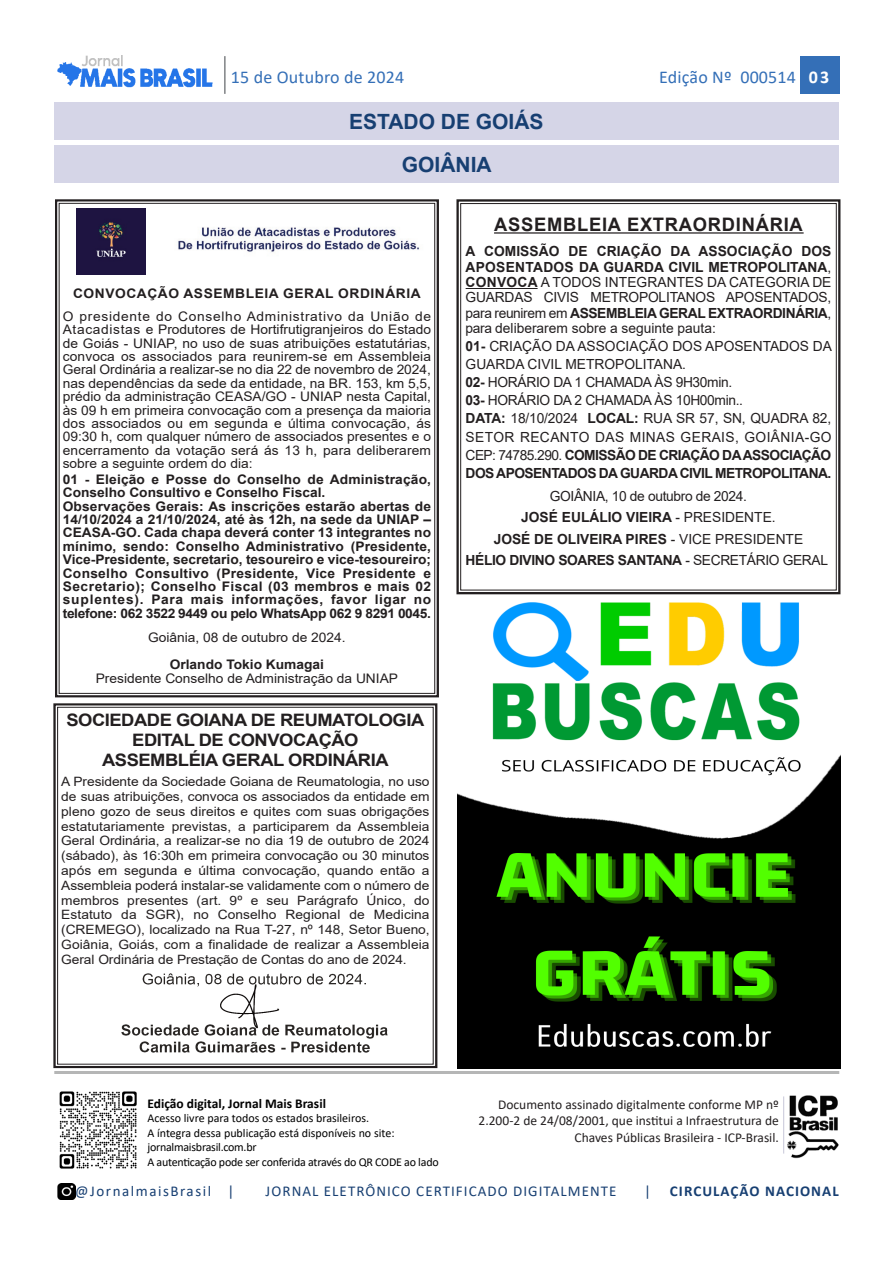
<style>
.page{position:relative;width:893px;height:1263px;background:#fff}
.page>*{position:absolute;margin:0;border:0;box-sizing:border-box;transform-origin:0 0}
.t1{font:700 21px/43px "Arial";color:#173f72;text-align:center}
.t2{font:700 18.6px "Arial";letter-spacing:.04em;color:#231f20}
.t3{font:18px "Calibri";letter-spacing:.01em;color:#346fb7}
.t4{font:700 17.1px/20.1px "Arial";letter-spacing:-.025em;color:#231f20;text-align:center;scale:1.07 1}
.t5{font:15px "Calibri";letter-spacing:.07em;color:#173f72}
.t6{font:15px "Calibri";letter-spacing:.105em;color:#173f72}
.t7{font:700 15px "Calibri";letter-spacing:.07em;color:#173f72}
.t8{font:13.95px/18.1px "Arial";color:#231f20;text-align:justify}
.t9{font:13.95px/21.6px "Arial";letter-spacing:-.025em;color:#231f20;text-align:center}
.t10{font:13.5px/16.2px "Calibri";color:#231f20;text-align:right}
.t11{font:700 13.5px "Calibri";color:#000}
.t12{font:13.2px/13.4px "Arial";color:#231f20;text-align:justify;scale:1.05 1}
.t13{font:700 13.2px/13.4px "Arial";letter-spacing:.01em;color:#231f20;scale:1.05 1}
.t14{font:700 13.2px "Arial";letter-spacing:.04em;color:#231f20;scale:1.05 1}
.t15{font:12.9px/14.9px "Arial";letter-spacing:-.005em;color:#231f20;text-align:justify;scale:1.07 1}
.t16{font:12px/14.4px "Calibri";letter-spacing:-.01em;color:#000}
.s1{font-weight:700;color:#fff}
.s2{font-weight:700}
</style>
<div class="page">
<div style="left:800px;top:56px;width:40px;height:38px;background:#346fb7"></div>
<hr style="left:224px;top:56px;width:2px;height:38px;background:#808285">
<img style="left:57px;top:56px;width:156px;height:32px">
<img style="left:59px;top:1091px;width:78px;height:78px">
<img style="left:57px;top:1184px;width:18px;height:16px">
<hr style="left:54px;top:1071px;width:785px;height:3px;background:#b5b6b6">
<img style="left:783px;top:1095px;width:56px;height:64px">
<hr style="left:783px;top:1096px;width:1px;height:57px;background:#c7c7d9">
<div style="left:54px;top:102px;width:785px;height:38px;background:#d5d5e7"></div>
<div style="left:54px;top:145px;width:785px;height:38px;background:#d5d5e7"></div>
<div style="left:54px;top:703px;width:383px;height:365px;border:2px solid #231f20"></div>
<div style="left:57px;top:707px;width:377px;height:357px;border:1px solid #231f20"></div>
<img style="left:121px;top:973px;width:267px;height:80px">
<div style="left:55px;top:199px;width:384px;height:498px;border:2px solid #231f20"></div>
<img style="left:76px;top:208px;width:69px;height:67px">
<img style="left:178px;top:227px;width:242px;height:25px">
<div style="left:456px;top:199px;width:384px;height:395px;border:2px solid #231f20"></div>
<div style="left:460px;top:203px;width:377px;height:387px;border:1px solid #231f20"></div>
<hr style="left:494px;top:232px;width:310px;height:2px;background:#231f20">
<hr style="left:466px;top:288px;width:72px;height:1px;background:#231f20">
<img style="left:457px;top:602px;width:383px;height:466px">
<h3 class="t3" style="left:231px;top:65px;width:175px">15 de Outubro de 2024</h3>
<h3 class="t3" style="left:659px;top:65px;width:172px">Edição Nº 000514 <span class="s1">03</span></h3>
<h1 class="t1" style="left:349px;top:100px;width:196px">ESTADO DE GOIÁS<br>GOIÂNIA</h1>
<p class="t14" style="left:73px;top:284px;width:333px">CONVOCAÇÃO ASSEMBLEIA GERAL ORDINÁRIA</p>
<p class="t12" style="left:63px;top:309px;width:352px">O presidente do Conselho Administrativo da União de Atacadistas e Produtores de Hortifrutigranjeiros do Estado de Goiás - UNIAP, no uso de suas atribuições estatutárias, convoca os associados para reunirem-se em Assembleia Geral Ordinária a realizar-se no dia 22 de novembro de 2024, nas dependências da sede da entidade, na BR. 153, km 5,5, prédio da administração CEASA/GO - UNIAP nesta Capital, às 09 h em primeira convocação com a presença da maioria dos associados ou em segunda e última convocação, ás 09:30 h, com qualquer número de associados presentes e o encerramento da votação será ás 13 h, para deliberarem sobre a seguinte ordem do dia:</p>
<p class="t13" style="left:63px;top:472px;width:352px">01 - Eleição e Posse do Conselho de Administração, Conselho Consultivo e Conselho Fiscal.<br>Observações Gerais: As inscrições estarão abertas de 14/10/2024 a 21/10/2024, até às 12h, na sede da UNIAP – CEASA-GO. Cada chapa deverá conter 13 integrantes no mínimo, sendo: Conselho Administrativo (Presidente, Vice-Presidente, secretario, tesoureiro e vice-tesoureiro; Conselho Consultivo (Presidente, Vice Presidente e Secretario); Conselho Fiscal (03 membros e mais 02 suplentes). Para mais informações, favor ligar no telefone: 062 3522 9449 ou pelo WhatsApp 062 9 8291 0045.</p>
<p class="t12" style="left:148px;top:631px;width:190px">Goiânia, 08 de outubro de 2024.</p>
<p class="t13" style="left:170px;top:658px;width:149px">Orlando Tokio Kumagai</p>
<p class="t12" style="left:96px;top:671px;width:290px">Presidente Conselho de Administração da UNIAP</p>
<h3 class="t4" style="left:66px;top:710px;width:336px">SOCIEDADE GOIANA DE REUMATOLOGIA<br>EDITAL DE CONVOCAÇÃO<br>ASSEMBLÉIA GERAL ORDINÁRIA</h3>
<p class="t15" style="left:61px;top:774px;width:346px">A Presidente da Sociedade Goiana de Reumatologia, no uso de suas atribuições, convoca os associados da entidade em pleno gozo de seus direitos e quites com suas obrigações estatutariamente previstas, a participarem da Assembleia Geral Ordinária, a realizar-se no dia 19 de outubro de 2024 (sábado), às 16:30h em primeira convocação ou 30 minutos após em segunda e última convocação, quando então a Assembleia poderá instalar-se validamente com o número de membros presentes (art. 9º e seu Parágrafo Único, do Estatuto da SGR), no Conselho Regional de Medicina (CREMEGO), localizado na Rua T-27, nº 148, Setor Bueno, Goiânia, Goiás, com a finalidade de realizar a Assembleia Geral Ordinária de Prestação de Contas do ano de 2024.</p>
<h2 class="t2" style="left:494px;top:211px;width:310px">ASSEMBLEIA EXTRAORDINÁRIA</h2>
<p class="t8" style="left:466px;top:244px;width:367px;line-height:15.3px"><span class="s2">A COMISSÃO DE CRIAÇÃO DA ASSOCIAÇÃO DOS APOSENTADOS DA GUARDA CIVIL METROPOLITANA</span>, <span class="s2">CONVOCA</span> A TODOS INTEGRANTES DA CATEGORIA DE GUARDAS CIVIS METROPOLITANOS APOSENTADOS, para reunirem em <span class="s2">ASSEMBLEIA GERAL EXTRAORDINÁRIA</span>, para deliberarem sobre a seguinte pauta:</p>
<p class="t8" style="left:466px;top:337px;width:368px;text-align:left"><span class="s2">01-</span> CRIAÇÃO DA ASSOCIAÇÃO DOS APOSENTADOS DA GUARDA CIVIL METROPOLITANA.<br><span class="s2">02-</span> HORÁRIO DA 1 CHAMADA ÀS 9H30min.<br><span class="s2">03-</span> HORÁRIO DA 2 CHAMADA ÀS 10H00min..<br><span class="s2">DATA:</span> 18/10/2024 <span class="s2">LOCAL:</span> RUA SR 57, SN, QUADRA 82, SETOR RECANTO DAS MINAS GERAIS, GOIÂNIA-GO CEP: 74785.290. <span class="s2">COMISSÃO DE CRIAÇÃO DA ASSOCIAÇÃO DOS APOSENTADOS DA GUARDA CIVIL METROPOLITANA.</span></p>
<p class="t9" style="left:466px;top:485px;width:364px">GOIÂNIA, 10 de outubro de 2024.<br><span class="s2">JOSÉ EULÁLIO VIEIRA</span> - PRESIDENTE.<br><span class="s2">JOSÉ DE OLIVEIRA PIRES</span> - VICE PRESIDENTE<br><span class="s2">HÉLIO DIVINO SOARES SANTANA</span> - SECRETÁRIO GERAL</p>
<p class="t11" style="left:147px;top:1094px;width:180px">Edição digital, Jornal Mais Brasil</p>
<p class="t16" style="left:147px;top:1111px;width:293px">Acesso livre para todos os estados brasileiros.<br>A íntegra dessa publicação está disponíveis no site: jornalmaisbrasil.com.br<br>A autenticação pode ser conferida através do QR CODE ao lado</p>
<p class="t10" style="left:479px;top:1096px;width:302px">Documento assinado digitalmente conforme MP nº<br>2.200-2 de 24/08/2001, que institui a Infraestrutura de<br>Chaves Públicas Brasileira - ICP-Brasil.</p>
<p class="t6" style="left:75px;top:1181px;width:161px">@JornalmaisBrasil |</p>
<p class="t5" style="left:266px;top:1181px;width:352px">JORNAL ELETRÔNICO CERTIFICADO DIGITALMENTE</p>
<p class="t5" style="left:644px;top:1181px;width:8px">|</p>
<p class="t7" style="left:670px;top:1181px;width:170px">CIRCULAÇÃO NACIONAL</p>
</div>
